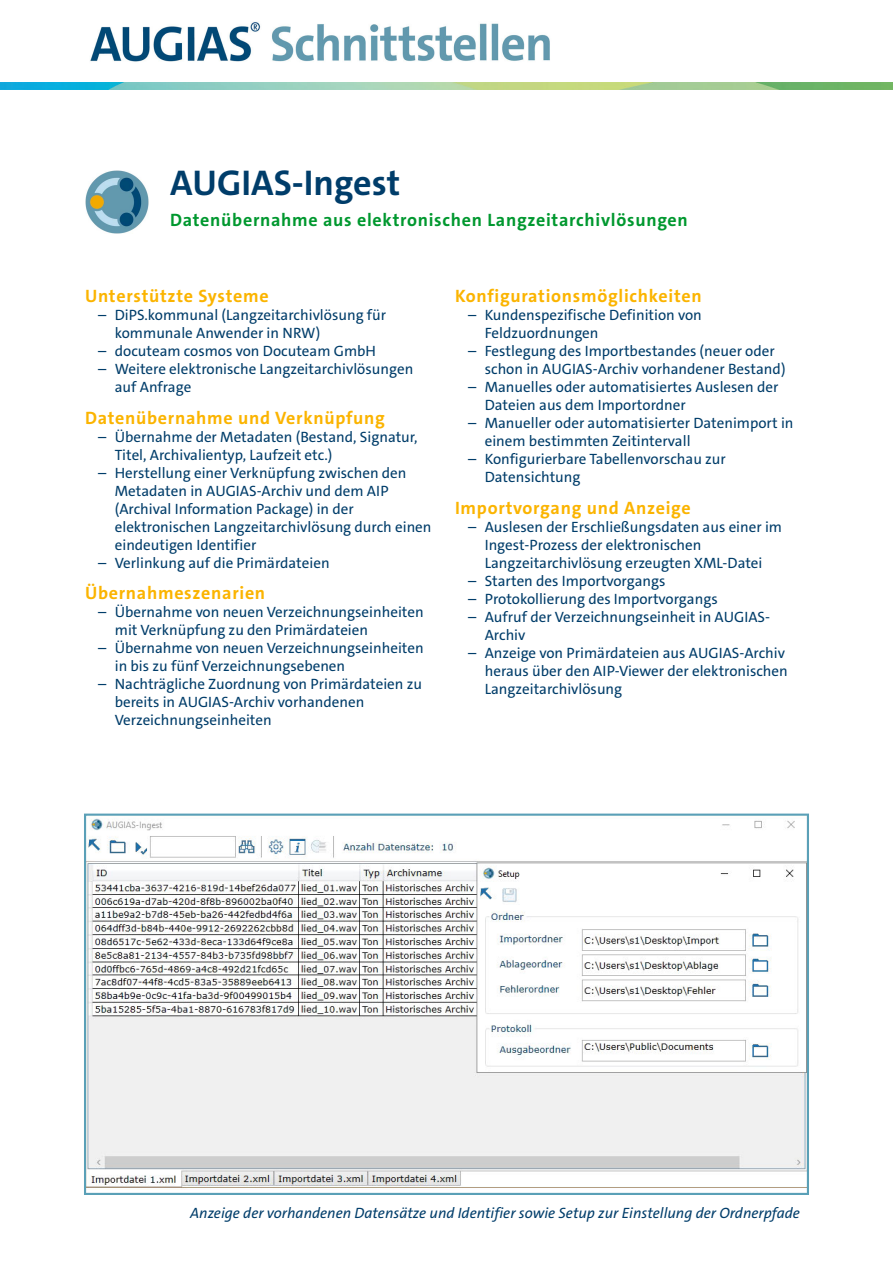
<style>
.page{position:relative;width:893px;height:1263px;background:#fff}
.page>*{position:absolute;margin:0;border:0;box-sizing:border-box;transform-origin:0 0}
.t1{font:700 36px "The Sans C4 s";color:#003d6a}
.t2{font:700 18px "The Sans C4 s";letter-spacing:.04em;color:#fbb400}
.t3{font:700 18px "The Sans C4 s";letter-spacing:.04em;color:#00982f}
.t4{font:15px/18px "The Sans C4 s";color:#003d6a}
.t5{font:italic 15px "The Sans C4 s";color:#003d6a}
</style>
<div class="page">
<img style="left:0;top:82px;width:893px;height:7px">
<img style="left:90px;top:22px;width:460px;height:40px">
<img style="left:85px;top:170px;width:64px;height:64px">
<svg style="left:84px;top:813px;width:725px;height:382px"></svg>
<h1 class="t1" style="left:170px;top:160px;width:232px">AUGIAS-Ingest</h1>
<p class="t3" style="left:170px;top:209px;width:519px">Datenübernahme aus elektronischen Langzeitarchivlösungen</p>
<p class="t2" style="left:85px;top:284px;width:185px">Unterstützte Systeme</p>
<p class="t4" style="left:115px;top:306px;width:273px;text-indent:-17px">– DiPS.kommunal (Langzeitarchivlösung für kommunale Anwender in NRW)</p>
<p class="t4" style="left:98px;top:342px;width:279px">– docuteam cosmos von Docuteam GmbH</p>
<p class="t4" style="left:115px;top:360px;width:300px;text-indent:-17px">– Weitere elektronische Langzeitarchivlösungen auf Anfrage</p>
<p class="t2" style="left:85px;top:406px;width:301px">Datenübernahme und Verknüpfung</p>
<p class="t4" style="left:115px;top:428px;width:304px;text-indent:-17px">– Übernahme der Metadaten (Bestand, Signatur,<br>Titel, Archivalientyp, Laufzeit etc.)</p>
<p class="t4" style="left:115px;top:464px;width:318px;text-indent:-17px">– Herstellung einer Verknüpfung zwischen den Metadaten in AUGIAS-Archiv und dem AIP (Archival Information Package) in der elektronischen Langzeitarchivlösung durch einen eindeutigen Identifier</p>
<p class="t4" style="left:98px;top:554px;width:233px">– Verlinkung auf die Primärdateien</p>
<p class="t2" style="left:85px;top:581px;width:182px">Übernahmeszenarien</p>
<p class="t4" style="left:115px;top:603px;width:310px;text-indent:-17px">– Übernahme von neuen Verzeichnungseinheiten mit Verknüpfung zu den Primärdateien</p>
<p class="t4" style="left:115px;top:639px;width:310px;text-indent:-17px">– Übernahme von neuen Verzeichnungseinheiten in bis zu fünf Verzeichnungsebenen</p>
<p class="t4" style="left:115px;top:675px;width:309px;text-indent:-17px">– Nachträgliche Zuordnung von Primärdateien zu bereits in AUGIAS-Archiv vorhandenen<br>Verzeichnungseinheiten</p>
<p class="t2" style="left:455px;top:285px;width:248px">Konfigurationsmöglichkeiten</p>
<p class="t4" style="left:485px;top:306px;width:219px;text-indent:-17px">– Kundenspezifische Definition von<br>Feldzuordnungen</p>
<p class="t4" style="left:485px;top:342px;width:302px;text-indent:-17px">– Festlegung des Importbestandes (neuer oder schon in AUGIAS-Archiv vorhandener Bestand)</p>
<p class="t4" style="left:485px;top:378px;width:295px;text-indent:-17px">– Manuelles oder automatisiertes Auslesen der<br>Dateien aus dem Importordner</p>
<p class="t4" style="left:485px;top:414px;width:310px;text-indent:-17px">– Manueller oder automatisierter Datenimport in einem bestimmten Zeitintervall</p>
<p class="t4" style="left:485px;top:450px;width:243px;text-indent:-17px">– Konfigurierbare Tabellenvorschau zur<br>Datensichtung</p>
<p class="t2" style="left:455px;top:496px;width:237px">Importvorgang und Anzeige</p>
<p class="t4" style="left:485px;top:518px;width:299px;text-indent:-17px">– Auslesen der Erschließungsdaten aus einer im<br>Ingest-Prozess der elektronischen<br>Langzeitarchivlösung erzeugten XML-Datei</p>
<p class="t4" style="left:468px;top:572px;width:199px">– Starten des Importvorgangs</p>
<p class="t4" style="left:468px;top:590px;width:251px">– Protokollierung des Importvorgangs</p>
<p class="t4" style="left:485px;top:608px;width:287px;text-indent:-17px">– Aufruf der Verzeichnungseinheit in AUGIAS-<br>Archiv</p>
<p class="t4" style="left:485px;top:644px;width:305px;text-indent:-17px">– Anzeige von Primärdateien aus AUGIAS-Archiv heraus über den AIP-Viewer der elektronischen<br>Langzeitarchivlösung</p>
<p class="t5" style="left:190px;top:1203px;width:611px">Anzeige der vorhandenen Datensätze und Identifier sowie Setup zur Einstellung der Ordnerpfade</p>
</div>
